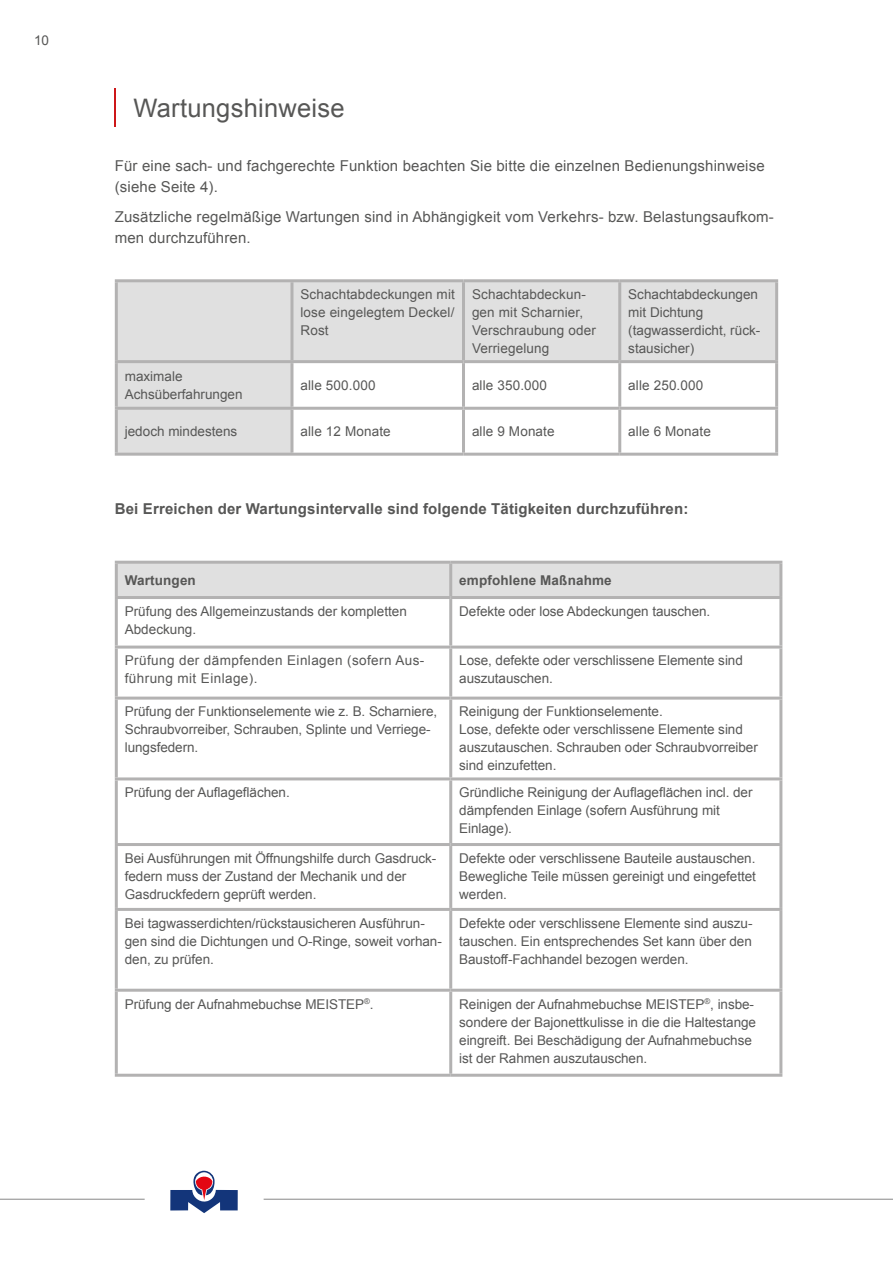
<style>
.page{position:relative;width:893px;height:1263px;background:#fff}
.page>*{position:absolute;margin:0;border:0;box-sizing:border-box;transform-origin:0 0}
.t1{font:25.5px "Arial";letter-spacing:.01em;color:#575756}
.t2{font:15px/21px "Arial";letter-spacing:.01em;color:#575756}
.t3{font:700 15px "Arial";letter-spacing:.01em;color:#575756}
.Arial_bold{font:13.5px/18px "Arial";letter-spacing:-.005em;color:#575756}
.Arial_bold-2{font:13.5px/18px "Arial";letter-spacing:.03em;color:#575756}
.t4{font:700 13.5px "Arial";letter-spacing:.01em;color:#575756}
</style>
<div class="page">
<hr style="left:264px;top:1199px;width:629px;height:1px;background:#878787">
<svg style="left:170px;top:1171px;width:68px;height:42px"></svg>
<hr style="left:0;top:1199px;width:145px;height:1px;background:#878787">
<hr style="left:115px;top:88px;width:1px;height:38px;background:#cd1719">
<svg style="left:118px;top:282px;width:657px;height:171px;fill:#e0e0e0"></svg>
<hr style="left:115px;top:279px;width:177px;height:3px;background:#b3b2b2">
<hr style="left:115px;top:282px;width:3px;height:78px;background:#b3b2b2">
<hr style="left:292px;top:279px;width:171px;height:3px;background:#b3b2b2">
<hr style="left:290px;top:282px;width:3px;height:78px;background:#b3b2b2">
<hr style="left:463px;top:279px;width:157px;height:3px;background:#b3b2b2">
<hr style="left:462px;top:282px;width:3px;height:78px;background:#b3b2b2">
<hr style="left:620px;top:279px;width:158px;height:3px;background:#b3b2b2">
<hr style="left:618px;top:282px;width:3px;height:78px;background:#b3b2b2">
<hr style="left:775px;top:282px;width:3px;height:78px;background:#b3b2b2">
<hr style="left:115px;top:360px;width:177px;height:3px;background:#b3b2b2">
<hr style="left:115px;top:363px;width:3px;height:44px;background:#b3b2b2">
<hr style="left:292px;top:360px;width:171px;height:3px;background:#b3b2b2">
<hr style="left:290px;top:363px;width:3px;height:44px;background:#b3b2b2">
<hr style="left:463px;top:360px;width:157px;height:3px;background:#b3b2b2">
<hr style="left:462px;top:363px;width:3px;height:44px;background:#b3b2b2">
<hr style="left:620px;top:360px;width:158px;height:3px;background:#b3b2b2">
<hr style="left:618px;top:363px;width:3px;height:44px;background:#b3b2b2">
<hr style="left:775px;top:363px;width:3px;height:44px;background:#b3b2b2">
<hr style="left:115px;top:407px;width:177px;height:3px;background:#b3b2b2">
<hr style="left:115px;top:410px;width:3px;height:43px;background:#b3b2b2">
<hr style="left:292px;top:407px;width:171px;height:3px;background:#b3b2b2">
<hr style="left:290px;top:410px;width:3px;height:43px;background:#b3b2b2">
<hr style="left:463px;top:407px;width:157px;height:3px;background:#b3b2b2">
<hr style="left:462px;top:410px;width:3px;height:43px;background:#b3b2b2">
<hr style="left:620px;top:407px;width:158px;height:3px;background:#b3b2b2">
<hr style="left:618px;top:410px;width:3px;height:43px;background:#b3b2b2">
<hr style="left:775px;top:410px;width:3px;height:43px;background:#b3b2b2">
<hr style="left:115px;top:453px;width:177px;height:3px;background:#b3b2b2">
<hr style="left:292px;top:453px;width:171px;height:3px;background:#b3b2b2">
<hr style="left:463px;top:453px;width:157px;height:3px;background:#b3b2b2">
<hr style="left:620px;top:453px;width:158px;height:3px;background:#b3b2b2">
<div style="left:118px;top:564px;width:661px;height:32px;background:#e0e0e0"></div>
<hr style="left:115px;top:561px;width:336px;height:3px;background:#b3b2b2">
<hr style="left:115px;top:564px;width:3px;height:32px;background:#b3b2b2">
<hr style="left:451px;top:561px;width:331px;height:3px;background:#b3b2b2">
<hr style="left:449px;top:564px;width:3px;height:32px;background:#b3b2b2">
<hr style="left:779px;top:564px;width:3px;height:32px;background:#b3b2b2">
<hr style="left:115px;top:596px;width:336px;height:3px;background:#b3b2b2">
<hr style="left:115px;top:599px;width:3px;height:46px;background:#b3b2b2">
<hr style="left:451px;top:596px;width:331px;height:3px;background:#b3b2b2">
<hr style="left:449px;top:599px;width:3px;height:46px;background:#b3b2b2">
<hr style="left:779px;top:599px;width:3px;height:46px;background:#b3b2b2">
<hr style="left:115px;top:645px;width:336px;height:3px;background:#b3b2b2">
<hr style="left:115px;top:648px;width:3px;height:49px;background:#b3b2b2">
<hr style="left:451px;top:645px;width:331px;height:3px;background:#b3b2b2">
<hr style="left:449px;top:648px;width:3px;height:49px;background:#b3b2b2">
<hr style="left:779px;top:648px;width:3px;height:49px;background:#b3b2b2">
<hr style="left:115px;top:697px;width:336px;height:3px;background:#b3b2b2">
<hr style="left:115px;top:700px;width:3px;height:77px;background:#b3b2b2">
<hr style="left:451px;top:697px;width:331px;height:3px;background:#b3b2b2">
<hr style="left:449px;top:700px;width:3px;height:77px;background:#b3b2b2">
<hr style="left:779px;top:700px;width:3px;height:77px;background:#b3b2b2">
<hr style="left:115px;top:777px;width:336px;height:3px;background:#b3b2b2">
<hr style="left:115px;top:780px;width:3px;height:63px;background:#b3b2b2">
<hr style="left:451px;top:777px;width:331px;height:3px;background:#b3b2b2">
<hr style="left:449px;top:780px;width:3px;height:63px;background:#b3b2b2">
<hr style="left:779px;top:780px;width:3px;height:63px;background:#b3b2b2">
<hr style="left:115px;top:843px;width:336px;height:3px;background:#b3b2b2">
<hr style="left:115px;top:846px;width:3px;height:62px;background:#b3b2b2">
<hr style="left:451px;top:843px;width:331px;height:3px;background:#b3b2b2">
<hr style="left:449px;top:846px;width:3px;height:62px;background:#b3b2b2">
<hr style="left:779px;top:846px;width:3px;height:62px;background:#b3b2b2">
<hr style="left:115px;top:908px;width:336px;height:3px;background:#b3b2b2">
<hr style="left:115px;top:911px;width:3px;height:78px;background:#b3b2b2">
<hr style="left:451px;top:908px;width:331px;height:3px;background:#b3b2b2">
<hr style="left:449px;top:911px;width:3px;height:78px;background:#b3b2b2">
<hr style="left:779px;top:911px;width:3px;height:78px;background:#b3b2b2">
<hr style="left:115px;top:989px;width:336px;height:3px;background:#b3b2b2">
<hr style="left:115px;top:992px;width:3px;height:82px;background:#b3b2b2">
<hr style="left:451px;top:989px;width:331px;height:3px;background:#b3b2b2">
<hr style="left:449px;top:992px;width:3px;height:82px;background:#b3b2b2">
<hr style="left:779px;top:992px;width:3px;height:82px;background:#b3b2b2">
<hr style="left:115px;top:1074px;width:336px;height:3px;background:#b3b2b2">
<hr style="left:451px;top:1074px;width:331px;height:3px;background:#b3b2b2">
<p class="Arial_bold" style="left:34px;top:32px;width:17px">10</p>
<p class="t1" style="left:133px;top:91px;width:213px">Wartungshinweise</p>
<p class="t2" style="left:115px;top:155px;width:651px">Für eine sach- und fachgerechte Funktion beachten Sie bitte die einzelnen Bedienungshinweise (siehe Seite 4).</p>
<p class="t2" style="left:115px;top:206px;width:661px">Zusätzliche regelmäßige Wartungen sind in Abhängigkeit vom Verkehrs- bzw. Belastungsaufkom&shy;men durchzuführen.</p>
<p class="Arial_bold" style="left:300px;top:285px;width:156px;text-align:justify">Schachtabdeckungen mit lose eingelegtem Deckel/ Rost</p>
<p class="Arial_bold" style="left:472px;top:285px;width:125px">Schachtabdeckun&shy;gen mit Scharnier,<br>Verschraubung oder<br>Verriegelung</p>
<p class="Arial_bold" style="left:628px;top:285px;width:131px">Schachtabdeckungen mit Dichtung</p>
<p class="Arial_bold" style="left:628px;top:321px;width:134px">(tagwasserdicht, rück&shy;stausicher)</p>
<p class="Arial_bold" style="left:125px;top:367px;width:119px">maximale<br>Achsüberfahrungen</p>
<p class="Arial_bold" style="left:300px;top:376px;width:77px">alle 500.000</p>
<p class="Arial_bold" style="left:472px;top:376px;width:77px">alle 350.000</p>
<p class="Arial_bold" style="left:628px;top:376px;width:77px">alle 250.000</p>
<p class="Arial_bold" style="left:125px;top:422px;width:114px">jedoch mindestens</p>
<p class="Arial_bold" style="left:300px;top:422px;width:92px">alle 12 Monate</p>
<p class="Arial_bold" style="left:472px;top:422px;width:84px">alle 9 Monate</p>
<p class="Arial_bold" style="left:628px;top:422px;width:84px">alle 6 Monate</p>
<p class="t3" style="left:115px;top:499px;width:575px">Bei Erreichen der Wartungsintervalle sind folgende Tätigkeiten durchzuführen:</p>
<p class="t4" style="left:125px;top:571px;width:73px">Wartungen</p>
<p class="t4" style="left:459px;top:571px;width:154px">empfohlene Maßnahme</p>
<p class="Arial_bold" style="left:125px;top:602px;width:284px">Prüfung des Allgemeinzustands der kompletten</p>
<p class="Arial_bold" style="left:125px;top:620px;width:73px">Abdeckung.</p>
<p class="Arial_bold" style="left:459px;top:602px;width:253px">Defekte oder lose Abdeckungen tauschen.</p>
<p class="Arial_bold-2" style="left:125px;top:652px;width:301px">Prüfung der dämpfenden Einlagen (sofern Aus&shy;führung mit Einlage).</p>
<p class="Arial_bold" style="left:459px;top:652px;width:285px">Lose, defekte oder verschlissene Elemente sind auszutauschen.</p>
<p class="Arial_bold" style="left:125px;top:703px;width:314px">Prüfung der Funktionselemente wie z. B. Scharniere,</p>
<p class="Arial_bold" style="left:125px;top:721px;width:307px">Schraubvorreiber, Schrauben, Splinte und Verriege&shy;lungsfedern.</p>
<p class="Arial_bold" style="left:459px;top:703px;width:205px">Reinigung der Funktionselemente.</p>
<p class="Arial_bold" style="left:459px;top:721px;width:300px">Lose, defekte oder verschlissene Elemente sind auszutauschen. Schrauben oder Schraubvorreiber sind einzufetten.</p>
<p class="Arial_bold" style="left:125px;top:784px;width:166px">Prüfung der Auflageflächen.</p>
<p class="Arial_bold" style="left:459px;top:784px;width:295px">Gründliche Reinigung der Auflageflächen incl. der dämpfenden Einlage (sofern Ausführung mit<br>Einlage).</p>
<p class="Arial_bold" style="left:125px;top:849px;width:313px">Bei Ausführungen mit Öffnungshilfe durch Gasdruck&shy;federn muss der Zustand der Mechanik und der<br>Gasdruckfedern geprüft werden.</p>
<p class="Arial_bold" style="left:459px;top:849px;width:298px;text-align:justify">Defekte oder verschlissene Bauteile austauschen.<br>Bewegliche Teile müssen gereinigt und eingefettet werden.</p>
<p class="Arial_bold" style="left:125px;top:914px;width:319px">Bei tagwasserdichten/rückstausicheren Ausführun&shy;gen sind die Dichtungen und O-Ringe, soweit vorhan&shy;den, zu prüfen.</p>
<p class="Arial_bold" style="left:459px;top:914px;width:295px;text-align:justify">Defekte oder verschlissene Elemente sind auszu&shy;tauschen. Ein entsprechendes Set kann über den Baustoff-Fachhandel bezogen werden.</p>
<p class="Arial_bold" style="left:125px;top:995px;width:250px">Prüfung der Aufnahmebuchse MEISTEP<sup>®</sup>.</p>
<p class="Arial_bold" style="left:459px;top:995px;width:298px">Reinigen der Aufnahmebuchse MEISTEP<sup>®</sup>, insbe&shy;sondere der Bajonettkulisse in die die Haltestange eingreift. Bei Beschädigung der Aufnahmebuchse ist der Rahmen auszutauschen.</p>
</div>
